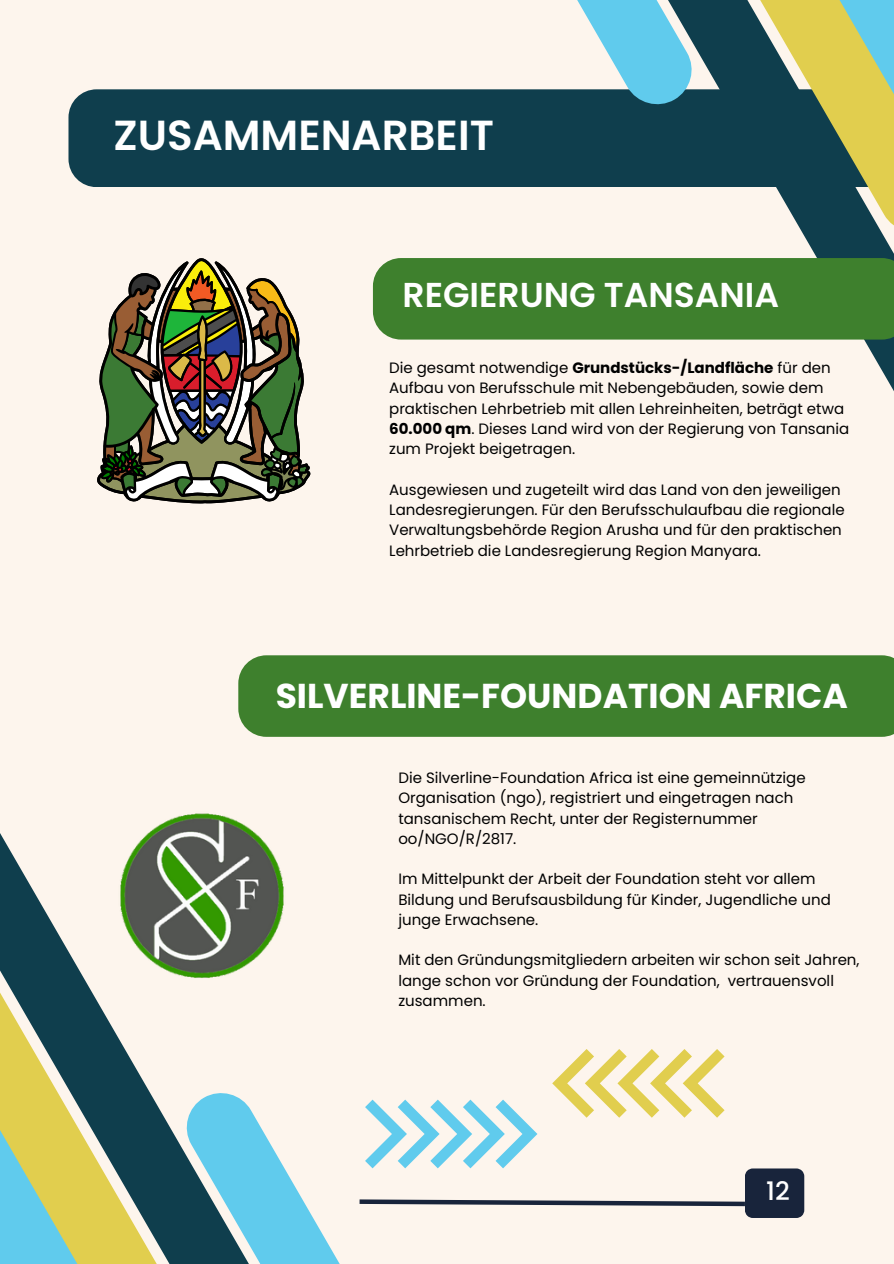
<style>
.page{position:relative;width:894px;height:1264px;background:#fff}
.page>*{position:absolute;margin:0;border:0;box-sizing:border-box;transform-origin:0 0}
.t1{font:600 42px "Poppins";color:#fff}
.t2{font:700 34.5px "Poppins";color:#fff}
.t3{font:600 34.5px "Poppins";color:#fff}
.t4{font:500 25.5px "Poppins";color:#fff}
.t5{font:15px/20.2px "Poppins";color:#000}
.s1{font-weight:700}
</style>
<div class="page">
<div style="left:0;top:0;width:893px;height:1263px;background:#fdf5ed"></div>
<div style="left:68px;top:89px;width:541px;height:98px;background:#0f3e4d"></div>
<svg style="left:609px;top:0;width:284px;height:390px"></svg>
<svg style="left:518px;top:0;width:178px;height:109px"></svg>
<svg style="left:97px;top:258px;width:213px;height:245px"></svg>
<svg style="left:100px;top:261px;width:207px;height:239px"></svg>
<div style="left:373px;top:258px;width:520px;height:81px;background:#3e802d"></div>
<svg style="left:0;top:833px;width:182px;height:430px"></svg>
<svg style="left:182px;top:1049px;width:622px;height:214px"></svg>
<div style="left:238px;top:655px;width:655px;height:81px;background:#3e802d"></div>
<img style="left:113px;top:813px;width:171px;height:171px">
<h2 class="t1" style="left:113px;top:106px;width:382px">ZUSAMMENARBEIT</h2>
<p class="t3" style="left:402px;top:271px;width:378px">REGIERUNG TANSANIA</p>
<p class="t5" style="left:389px;top:358px;width:461px">Die gesamt notwendige <span class="s1">Grundstücks-/Landfläche</span> für den Aufbau von Berufsschule mit Nebengebäuden, sowie dem praktischen Lehrbetrieb mit allen Lehreinheiten, beträgt etwa <span class="s1">60.000 qm</span>. Dieses Land wird von der Regierung von Tansania zum Projekt beigetragen.</p>
<p class="t5" style="left:389px;top:479px;width:457px">Ausgewiesen und zugeteilt wird das Land von den jeweiligen Landesregierungen. Für den Berufsschulaufbau die regionale Verwaltungsbehörde Region Arusha und für den praktischen Lehrbetrieb die Landesregierung Region Manyara.</p>
<h2 class="t2" style="left:276px;top:671px;width:573px">SILVERLINE-FOUNDATION AFRICA</h2>
<p class="t5" style="left:398px;top:767px;width:409px">Die Silverline-Foundation Africa ist eine gemeinnützige Organisation (ngo), registriert und eingetragen nach tansanischem Recht, unter der Registernummer oo/NGO/R/2817.</p>
<p class="t5" style="left:398px;top:869px;width:434px">Im Mittelpunkt der Arbeit der Foundation steht vor allem<br>Bildung und Berufsausbildung für Kinder, Jugendliche und junge Erwachsene.</p>
<p class="t5" style="left:398px;top:950px;width:462px">Mit den Gründungsmitgliedern arbeiten wir schon seit Jahren, lange schon vor Gründung der Foundation, vertrauensvoll zusammen.</p>
<h1 class="t4" style="left:765px;top:1172px;width:25px">12</h1>
</div>
